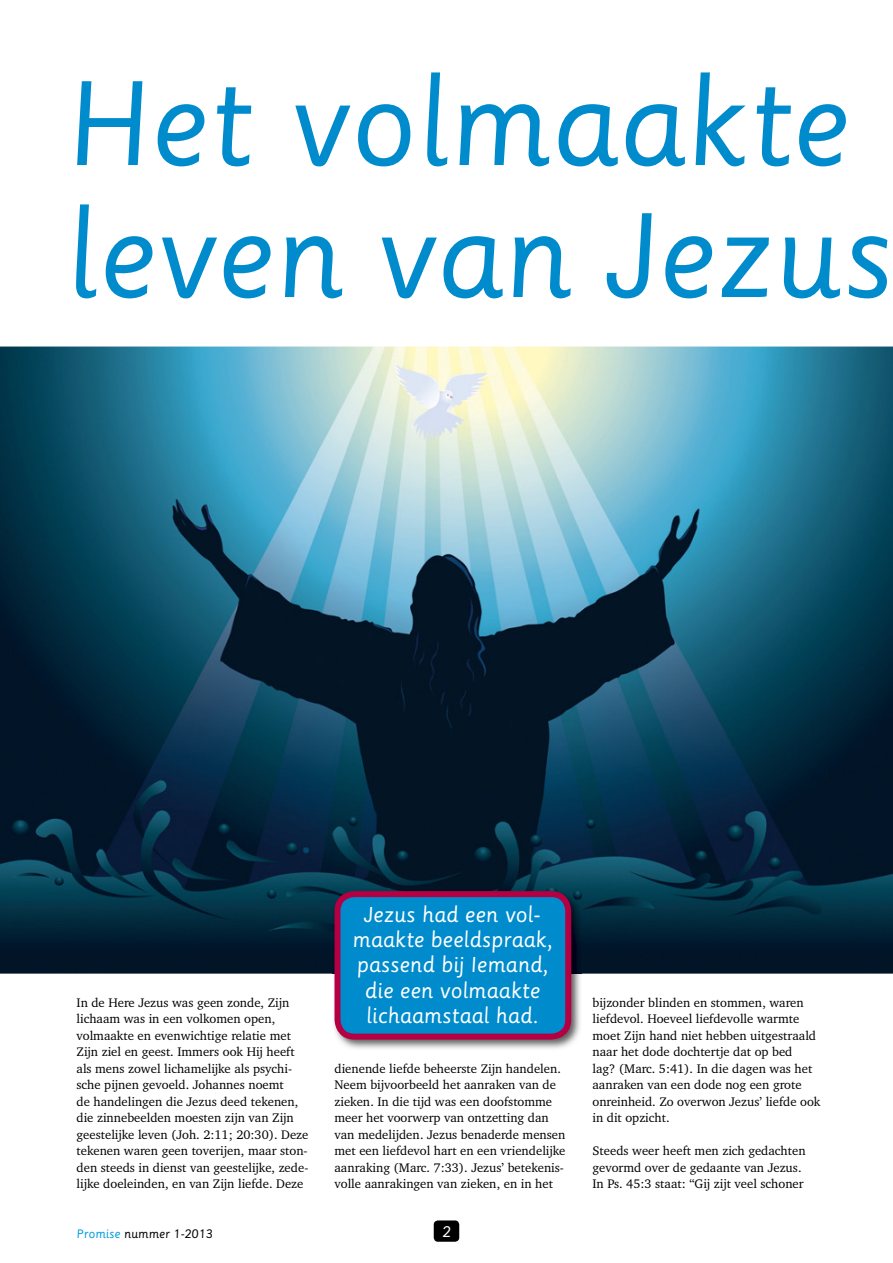
<style>
.page{position:relative;width:893px;height:1263px;background:#fff}
.page>*{position:absolute;margin:0;border:0;box-sizing:border-box;transform-origin:0 0}
.t1{font:117px/132px "Sassoon Primary";color:#008bcc}
.t2{font:21px/25.2px "Sassoon Primary";color:#fff;text-align:center}
.t3{font:15px "Sassoon Primary";color:#fff}
.t4{font:12.75px/16.5px "Charter IT Cby BT";color:#000}
.t5{font:12px "Sassoon Primary";color:#000}
.s1{color:#009cdc}
</style>
<div class="page">
<div style="left:434px;top:1220px;width:25px;height:22px;background:#000;border-radius:4px"></div>
<img style="left:0;top:347px;width:893px;height:627px">
<img style="left:332px;top:889px;width:250px;height:160px">
<svg style="left:334px;top:891px;width:237px;height:149px"></svg>
<h1 class="t1" style="left:65px;top:60px;width:830px">Het volmaakte leven van Jezus</h1>
<p class="t4" style="left:77px;top:994px;width:233px">In de Here Jezus was geen zonde, Zijn lichaam was in een volkomen open, volmaakte en evenwichtige relatie met Zijn ziel en geest. Immers ook Hij heeft als mens zowel lichamelijke als psychi&shy;sche pijnen gevoeld. Johannes noemt<br>de handelingen die Jezus deed tekenen, die zinnebeelden moesten zijn van Zijn geestelijke leven (Joh. 2:11; 20:30). Deze tekenen waren geen toverijen, maar ston&shy;den steeds in dienst van geestelijke, zede&shy;lijke doeleinden, en van Zijn liefde. Deze</p>
<h2 class="t2" style="left:352px;top:902px;width:203px">Jezus had een vol&shy;maakte beeldspraak, passend bij Iemand, die een volmaakte lichaamstaal had.</h2>
<p class="t4" style="left:334px;top:1060px;width:232px">dienende liefde beheerste Zijn handelen.<br>Neem bijvoorbeeld het aanraken van de zieken. In die tijd was een doofstomme meer het voorwerp van ontzetting dan van medelijden. Jezus benaderde mensen met een liefdevol hart en een vriendelijke aanraking (Marc. 7:33). Jezus’ betekenis&shy;volle aanrakingen van zieken, en in het</p>
<p class="t5" style="left:77px;top:1226px;width:138px"><span class="s1">Promise</span> nummer 1-2013</p>
<p class="t3" style="left:442px;top:1222px;width:10px">2</p>
<p class="t4" style="left:592px;top:994px;width:230px">bijzonder blinden en stommen, waren liefdevol. Hoeveel liefdevolle warmte moet Zijn hand niet hebben uitgestraald naar het dode dochtertje dat op bed<br>lag? (Marc. 5:41). In die dagen was het aanraken van een dode nog een grote onreinheid. Zo overwon Jezus’ liefde ook in dit opzicht.</p>
<p class="t4" style="left:592px;top:1142px;width:215px">Steeds weer heeft men zich gedachten gevormd over de gedaante van Jezus.<br>In Ps. 45:3 staat: “Gij zijt veel schoner</p>
</div>
